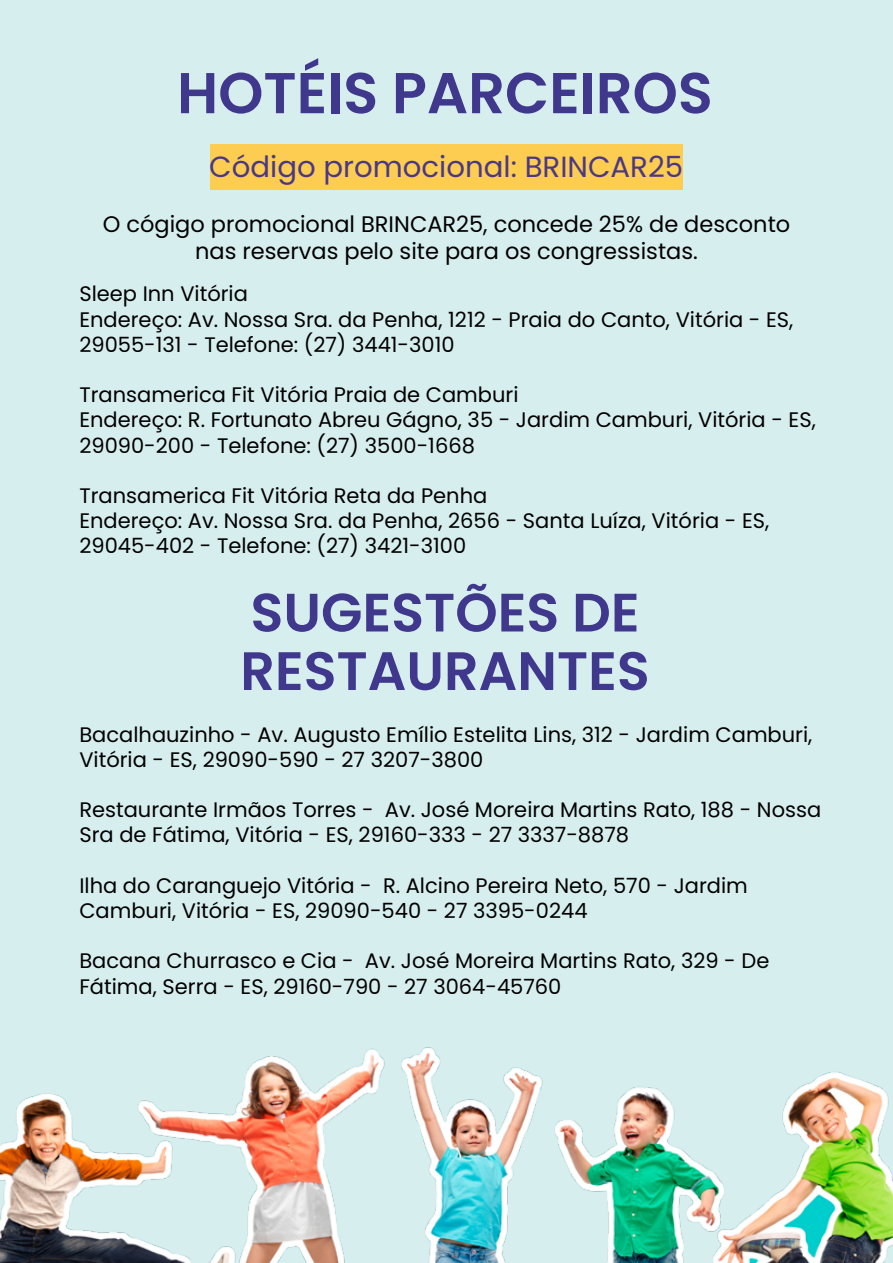
<style>
.page{position:relative;width:893px;height:1263px;background:#d7eeef}
.page>*{position:absolute;margin:0;border:0;box-sizing:border-box;transform-origin:0 0}
.t1{font:600 57.45px "Poppins";color:#3f388c}
.t2{font:600 54px/58.5px "Poppins";color:#3f388c}
.t3{font:29.25px "Poppins";color:#4a3886}
.t4{font:22.5px/27px "Poppins";color:#000;text-align:center}
.t5{font:21px/25.2px "Poppins";color:#000}
</style>
<div class="page">
<div style="left:210px;top:144px;width:473px;height:45px;background:#fccd51"></div>
<img style="left:0;top:1047px;width:893px;height:216px">
<h1 class="t1" style="left:177px;top:60px;width:537px">HOTÉIS PARCEIROS</h1>
<h3 class="t3" style="left:209px;top:149px;width:475px">Código promocional: BRINCAR25</h3>
<p class="t4" style="left:103px;top:210px;width:689px">O cógigo promocional BRINCAR25, concede 25% de desconto nas reservas pelo site para os congressistas.</p>
<p class="t5" style="left:79px;top:282px;width:715px">Sleep Inn Vitória<br>Endereço: Av. Nossa Sra. da Penha, 1212 - Praia do Canto, Vitória - ES,<br>29055-131 - Telefone: (27) 3441-3010</p>
<p class="t5" style="left:79px;top:382px;width:738px">Transamerica Fit Vitória Praia de Camburi<br>Endereço: R. Fortunato Abreu Gágno, 35 - Jardim Camburi, Vitória - ES,<br>29090-200 - Telefone: (27) 3500-1668</p>
<p class="t5" style="left:79px;top:483px;width:691px">Transamerica Fit Vitória Reta da Penha<br>Endereço: Av. Nossa Sra. da Penha, 2656 - Santa Luíza, Vitória - ES,<br>29045-402 - Telefone: (27) 3421-3100</p>
<h2 class="t2" style="left:240px;top:584px;width:411px">SUGESTÕES DE<br>RESTAURANTES</h2>
<p class="t5" style="left:79px;top:722px;width:734px">Bacalhauzinho - Av. Augusto Emílio Estelita Lins, 312 - Jardim Camburi,<br>Vitória - ES, 29090-590 - 27 3207-3800</p>
<p class="t5" style="left:79px;top:797px;width:743px">Restaurante Irmãos Torres - Av. José Moreira Martins Rato, 188 - Nossa<br>Sra de Fátima, Vitória - ES, 29160-333 - 27 3337-8878</p>
<p class="t5" style="left:79px;top:873px;width:670px">Ilha do Caranguejo Vitória - R. Alcino Pereira Neto, 570 - Jardim<br>Camburi, Vitória - ES, 29090-540 - 27 3395-0244</p>
<p class="t5" style="left:79px;top:948px;width:691px">Bacana Churrasco e Cia - Av. José Moreira Martins Rato, 329 - De<br>Fátima, Serra - ES, 29160-790 - 27 3064-45760</p>
</div>
